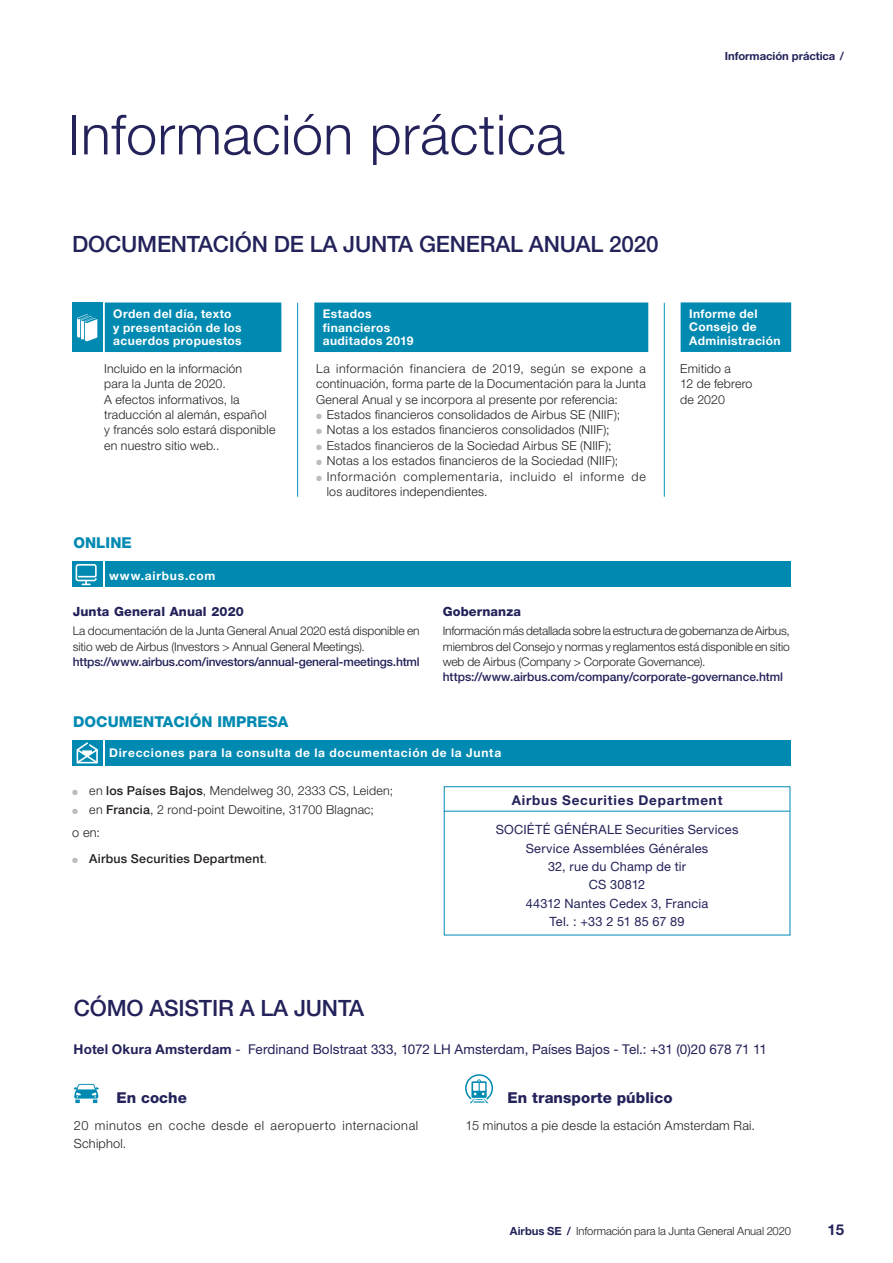
<style>
.page{position:relative;width:893px;height:1263px;background:#fff}
.page>*{position:absolute;margin:0;border:0;box-sizing:border-box;transform-origin:0 0}
.t1{font:300 55.5px "Helvetica Neue LT Std";letter-spacing:.01em;color:#23225a}
.t2{font:500 22.5px "Helvetica Neue LT Std";letter-spacing:-.01em;color:#23225a}
.t3{font:800 15px "Helvetica Neue LT Std";letter-spacing:.005em;color:#23225a}
.t4{font:800 15px "Helvetica Neue LT Std";letter-spacing:.005em;color:#008ab2}
.t5{font:700 15px "Helvetica Neue LT Std";color:#23225a}
.t6{font:13.5px "Helvetica Neue LT Std";letter-spacing:.005em;color:#23225a}
.t7{font:700 13.5px "Helvetica Neue LT Std";letter-spacing:.06em;color:#23225a}
.t8{font:12.75px/18.3px "Helvetica Neue LT Std";letter-spacing:.015em;color:#23225a;text-align:center}
.t9{font:300 12.75px/18px "Helvetica Neue LT Std";letter-spacing:.045em;color:#231f20}
.t10{font:300 12.75px "Helvetica Neue LT Std";letter-spacing:.025em;color:#231f20}
.t11{font:800 12.75px "Helvetica Neue LT Std";letter-spacing:.01em;color:#23225a}
.t12{font:300 12.3px/15.3px "Helvetica Neue LT Std";letter-spacing:.015em;color:#231f20}
.t13{font:300 12.3px/15.3px "Helvetica Neue LT Std";letter-spacing:.055em;color:#231f20}
.t14{font:500 12.3px "Helvetica Neue LT Std";letter-spacing:.02em;color:#231f20}
.t15{font:300 12px/15.3px "Helvetica Neue LT Std";letter-spacing:-.005em;color:#231f20}
.t16{font:700 12px/13.5px "Helvetica Neue LT Std";letter-spacing:.035em;color:#fff}
.t17{font:500 12px "Helvetica Neue LT Std";letter-spacing:-.01em;color:#23225a}
.t18{font:700 12px "Helvetica Neue LT Std";letter-spacing:.06em;color:#fff}
.t19{font:700 12px "Helvetica Neue LT Std";letter-spacing:.065em;color:#fff}
.t20{font:300 11.25px "Helvetica Neue LT Std";letter-spacing:-.01em;color:#231f20}
.t21{font:700 11.25px "Helvetica Neue LT Std";letter-spacing:-.005em;color:#23225a}
.s1{color:#bbbdc0}
.s2{font-weight:500}
.s3{font-weight:300}
.s4{font-weight:700}
.s5{font-weight:700;color:#23225a}
</style>
<div class="page">
<div style="left:681px;top:302px;width:110px;height:50px;background:#008ab2"></div>
<hr style="left:297px;top:303px;width:1px;height:194px;background:#0096ba">
<hr style="left:664px;top:303px;width:1px;height:194px;background:#0096ba">
<div style="left:314px;top:302px;width:334px;height:50px;background:#008ab2"></div>
<div style="left:105px;top:302px;width:176px;height:50px;background:#008ab2"></div>
<svg style="left:74px;top:1084px;width:25px;height:19px"></svg>
<svg style="left:465px;top:1074px;width:28px;height:29px"></svg>
<div style="left:105px;top:740px;width:685px;height:26px;background:#008ab2"></div>
<div style="left:105px;top:562px;width:685px;height:25px;background:#008ab2"></div>
<hr style="left:444px;top:811px;width:346px;height:1px;background:#008ab2">
<div style="left:72px;top:740px;width:30px;height:26px;background:#008ab2"></div>
<svg style="left:76px;top:742px;width:22px;height:22px"></svg>
<div style="left:72px;top:562px;width:30px;height:25px;background:#008ab2"></div>
<svg style="left:75px;top:564px;width:22px;height:21px"></svg>
<div style="left:72px;top:303px;width:30px;height:49px;background:#008ab2"></div>
<svg style="left:77px;top:314px;width:20px;height:27px"></svg>
<h1 class="t1" style="left:68px;top:114px;width:498px">Información práctica</h1>
<p class="t21" style="left:725px;top:52px;width:121px">Información práctica /</p>
<h2 class="t2" style="left:72px;top:236px;width:588px">DOCUMENTACIÓN DE LA JUNTA GENERAL ANUAL 2020</h2>
<p class="t16" style="left:113px;top:308px;width:130px">Orden del día, texto<br>y presentación de los acuerdos propuestos</p>
<p class="t12" style="left:104px;top:362px;width:173px">Incluido en la informació n<br>para la Junta de 2020 .<br>A efectos informativos, la traducción al alemán, español y francés solo estará disponible en nuestro sitio web..</p>
<p class="t4" style="left:73px;top:537px;width:60px">ONLINE</p>
<p class="t19" style="left:109px;top:571px;width:108px">www.airbus.com</p>
<p class="t16" style="left:323px;top:308px;width:92px">Estados financieros auditados 2019</p>
<p class="t12" style="left:316px;top:362px;width:331px;text-align:justify">La información financiera de 2019 , según se expone a continuación, forma parte de la Documentación para la Junta General Anual y se incorpora al presente por referencia:</p>
<p class="t12" style="left:316px;top:408px;width:306px"><span class="s1">●</span> Estados financieros consolidados de Airbus SE (NIIF);</p>
<p class="t12" style="left:316px;top:424px;width:295px"><span class="s1">●</span> Notas a los estados financieros consolidados (NIIF);</p>
<p class="t12" style="left:316px;top:439px;width:297px"><span class="s1">●</span> Estados financieros de la Sociedad Airbus SE (NIIF);</p>
<p class="t12" style="left:316px;top:455px;width:304px"><span class="s1">●</span> Notas a los estados financieros de la Sociedad (NIIF);</p>
<p class="t13" style="left:327px;top:470px;width:321px;text-indent:-11px"><span class="s1">●</span> Información complementaria, incluido el informe de los auditores independientes.</p>
<p class="t16" style="left:689px;top:308px;width:93px">Informe del<br>Consejo de<br>Administración</p>
<p class="t12" style="left:680px;top:362px;width:74px">Emitido a<br>12 de febrero de 2020</p>
<p class="t11" style="left:73px;top:606px;width:173px">Junta General Anual 2020</p>
<p class="t15" style="left:73px;top:625px;width:348px">La documentación de la Junta General Anual 2020 está disponible en sitio web de Airbus (Investors &gt; Annual General Meetings).</p>
<p class="t17" style="left:73px;top:657px;width:348px">https://www.airbus.com/investors/annual-general-meetings.html</p>
<p class="t4" style="left:73px;top:716px;width:217px">DOCUMENTACIÓN IMPRESA</p>
<p class="t11" style="left:443px;top:606px;width:80px">Gobernanza</p>
<p class="t15" style="left:443px;top:625px;width:349px;text-align:justify">Información más detallada sobre la estructura de gobernanza de Airbus, miembros del Consejo y normas y reglamentos está disponible en sitio web de Airbus (Company &gt; Corporate Governance).</p>
<p class="t17" style="left:443px;top:672px;width:342px">https://www.airbus.com/company/corporate-governance.html</p>
<p class="t18" style="left:109px;top:749px;width:394px">Direcciones para la consulta de la documentac ió n de la Junta</p>
<p class="t12" style="left:72px;top:784px;width:322px"><span class="s1">●</span> en <span class="s2">los Países Bajos</span>, Mendelweg 30, 2333 CS, Leiden;</p>
<p class="t12" style="left:72px;top:804px;width:303px"><span class="s1">●</span> en <span class="s2">Francia</span>, 2 rond-point Dewoitine, 31700 Blagnac;</p>
<p class="t10" style="left:72px;top:827px;width:29px">o en:</p>
<p class="t14" style="left:72px;top:854px;width:197px"><span class="s1">●</span> Airbus Securities Department<span class="s3">.</span></p>
<h2 class="t2" style="left:74px;top:999px;width:292px">CÓMO ASISTIR A LA JUNTA</h2>
<p class="t7" style="left:512px;top:795px;width:212px">Airbus Securities Department</p>
<p class="t8" style="left:496px;top:822px;width:244px">SOCIÉTÉ GÉNÉRALE Securities Services<br>Service Assemblées Générales<br>32, rue du Champ de tir<br>CS 30812<br>44312 Nantes Cedex 3, Francia<br>Tel. : +33 2 51 85 67 89</p>
<p class="t6" style="left:74px;top:1044px;width:695px"><span class="s4">Ho tel Okura Amsterdam</span> - Ferdinand Bolstraat 333, 1072 LH Amsterdam, Países Bajos - Tel.: +31 (0)20 678 71 11</p>
<p class="t3" style="left:116px;top:1092px;width:72px">En coche</p>
<p class="t3" style="left:508px;top:1092px;width:166px">En transporte público</p>
<p class="t9" style="left:74px;top:1118px;width:346px">20 minutos en coche desde el aeropuerto internacional<br>Schiphol.</p>
<p class="t10" style="left:466px;top:1121px;width:291px">15 minutos a pie desde la estación Amsterdam Rai.</p>
<p class="t20" style="left:510px;top:1227px;width:282px"><span class="s5">Airbus SE /</span> Informació n p ara la Junta General Anual 2020</p>
<p class="t5" style="left:827px;top:1224px;width:18px">15</p>
</div>
